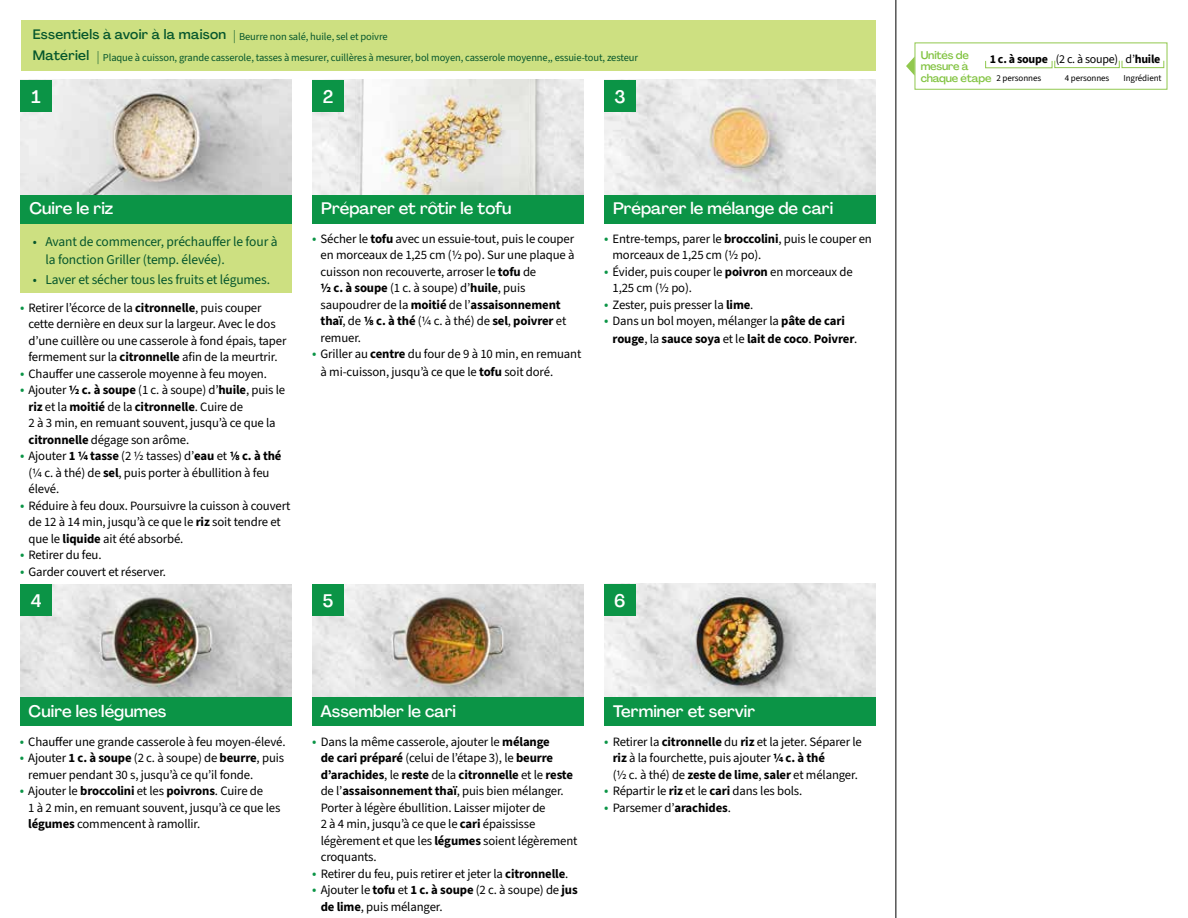
<style>
.page{position:relative;width:1188px;height:918px;background:#fff}
.page>*{position:absolute;margin:0;border:0;box-sizing:border-box;transform-origin:0 0}
.t1{font:500 18px "Agrandir";color:#fff}
.t2{font:500 16.5px "Agrandir";color:#fff}
.t3{font:13.5px/18px "Source Sans 3";letter-spacing:-.01em;color:#05562c}
.t4{font:500 13.5px "Agrandir";letter-spacing:.02em;color:#05562c}
.t5{font:12.75px/16.5px "Source Sans 3";letter-spacing:-.01em;color:#000}
.t6{font:700 12.75px/18px "Source Sans 3";letter-spacing:-.01em;color:#000}
.t7{font:700 12px "Source Sans 3";letter-spacing:-.02em;color:#000}
.t8{font:500 11.1px/11.7px "Agrandir";letter-spacing:-.015em;color:#82c341}
.t9{font:10.5px "Source Sans 3";letter-spacing:-.01em;color:#05562c}
.t10{font:9px "Source Sans 3";letter-spacing:-.01em;color:#000}
.s1{font-family:"Agrandir";font-weight:500;font-size:13.5px}
.s2{font-size:14.25px;color:#0b9446}
.s3{font-weight:700}
.s4{font-weight:400;font-size:14.25px;color:#0b9446}
.s5{font-weight:400}
</style>
<div class="page">
<img style="left:20px;top:584px;width:272px;height:114px">
<img style="left:312px;top:584px;width:272px;height:114px">
<img style="left:604px;top:584px;width:272px;height:114px">
<img style="left:20px;top:80px;width:272px;height:115px">
<img style="left:312px;top:80px;width:272px;height:115px">
<img style="left:604px;top:80px;width:272px;height:115px">
<div style="left:312px;top:195px;width:272px;height:29px;background:#0b9446"></div>
<div style="left:20px;top:195px;width:272px;height:29px;background:#0b9446"></div>
<div style="left:20px;top:698px;width:272px;height:28px;background:#0b9446"></div>
<div style="left:312px;top:698px;width:272px;height:28px;background:#0b9446"></div>
<div style="left:604px;top:698px;width:272px;height:28px;background:#0b9446"></div>
<div style="left:604px;top:195px;width:272px;height:29px;background:#0b9446"></div>
<div style="left:21px;top:20px;width:855px;height:51px;background:#cde081"></div>
<div style="left:20px;top:224px;width:272px;height:68px;background:#cde081"></div>
<hr style="left:896px;top:0;width:1px;height:918px;background:#000">
<div style="left:20px;top:584px;width:32px;height:32px;background:#0b9446"></div>
<div style="left:20px;top:80px;width:32px;height:32px;background:#0b9446"></div>
<div style="left:312px;top:584px;width:32px;height:32px;background:#0b9446"></div>
<div style="left:312px;top:80px;width:32px;height:32px;background:#0b9446"></div>
<div style="left:604px;top:584px;width:32px;height:32px;background:#0b9446"></div>
<div style="left:604px;top:80px;width:32px;height:32px;background:#0b9446"></div>
<svg style="left:906px;top:56px;width:9px;height:20px"></svg>
<div style="left:915px;top:43px;width:252px;height:47px;border:1px solid #91c84e"></div>
<div style="left:985px;top:61px;width:67px;height:7px;border:1px solid #91c84e"></div>
<div style="left:1054px;top:60px;width:66px;height:8px;border:1px solid #91c84e"></div>
<div style="left:1122px;top:60px;width:42px;height:8px;border:1px solid #91c84e"></div>
<p class="t4" style="left:33px;top:26px;width:195px">Essentiels à avoir à la maison</p>
<p class="t9" style="left:233px;top:30px;width:156px"><span class="s1">|</span> Beurre non salé, huile, sel et poivre</p>
<p class="t4" style="left:33px;top:47px;width:58px">Matériel</p>
<p class="t9" style="left:97px;top:51px;width:542px"><span class="s1">|</span> Plaque à cuisson, grande casserole, tasses à mesurer, cuillères à mesurer, bol moyen, casserole moyenne,, essuie-tout, zesteur</p>
<h1 class="t1" style="left:32px;top:86px;width:11px">1</h1>
<h1 class="t1" style="left:323px;top:86px;width:12px">2</h1>
<h1 class="t1" style="left:614px;top:85px;width:13px">3</h1>
<p class="t2" style="left:29px;top:198px;width:85px">Cuire le riz</p>
<p class="t2" style="left:321px;top:198px;width:192px">Préparer et rôtir le tofu</p>
<p class="t2" style="left:613px;top:198px;width:222px">Préparer le mélange de cari</p>
<p class="t3" style="left:45px;top:232px;width:234px;text-indent:-13px">• Avant de commencer, préchauffer le four à la fonction Griller (temp. élevée).</p>
<p class="t3" style="left:33px;top:271px;width:239px">• Laver et sécher tous les fruits et légumes.</p>
<p class="t5" style="left:29px;top:299px;width:259px;text-indent:-9px"><span class="s2">•</span> Retirer l’écorce de la <span class="s3">citronnelle</span>, puis couper cette dernière en deux sur la largeur. Avec le dos d’une cuillère ou une casserole à fond épais, taper fermement sur la <span class="s3">citronnelle</span> afin de la meurtrir.</p>
<p class="t5" style="left:20px;top:365px;width:248px"><span class="s2">•</span> Chauffer une casserole moyenne à feu moyen.</p>
<p class="t5" style="left:29px;top:382px;width:258px;text-indent:-9px"><span class="s2">•</span> Ajouter <span class="s3">½ c. à soupe</span> (1 c. à soupe) d’<span class="s3">huile</span>, puis le <span class="s3">riz</span> et la <span class="s3">moitié</span> de la <span class="s3">citronnelle</span>. Cuire de<br>2 à 3 min, en remuant souvent, jusqu’à ce que la <span class="s3">citronnelle</span> dégage son arôme.</p>
<p class="t5" style="left:29px;top:448px;width:255px;text-indent:-9px"><span class="s2">•</span> Ajouter <span class="s3">1 ¼ tasse</span> (2 ½ tasses) d’<span class="s3">eau</span> et <span class="s3">1/8 c. à thé </span>(¼ c. à thé) de <span class="s3">sel</span>, puis porter à ébullition à feu élevé.</p>
<p class="t5" style="left:29px;top:497px;width:263px;text-indent:-9px"><span class="s2">•</span> Réduire à feu doux. Poursuivre la cuisson à couvert de 12 à 14 min, jusqu’à ce que le <span class="s3">riz</span> soit tendre et que le <span class="s3">liquide</span> ait été absorbé.</p>
<p class="t5" style="left:20px;top:547px;width:83px"><span class="s2">•</span> Retirer du feu.</p>
<p class="t5" style="left:20px;top:563px;width:148px"><span class="s2">•</span> Garder couvert et réserver.</p>
<p class="t5" style="left:321px;top:230px;width:256px;text-indent:-9px"><span class="s2">•</span> Sécher le <span class="s3">tofu</span> avec un essuie-tout, puis le couper en morceaux de 1,25 cm (½ po). Sur une plaque à cuisson non recouverte, arroser le <span class="s3">tofu</span> de<br><span class="s3">½ c. à soupe</span> (1 c. à soupe) d’<span class="s3">huile</span>, puis saupoudrer de la <span class="s3">moitié</span> de l’<span class="s3">assaisonnement thaï</span>, de <span class="s3">1/8 c. à thé</span> (¼ c. à thé) de <span class="s3">sel</span>, <span class="s3">poivrer</span> et remuer.</p>
<p class="t5" style="left:321px;top:345px;width:262px;line-height:18px;text-indent:-9px"><span class="s2">•</span> Griller au <span class="s3">centre</span> du four de 9 à 10 min, en remuant à mi-cuisson, jusqu’à ce que le <span class="s3">tofu</span> soit doré.</p>
<p class="t5" style="left:613px;top:230px;width:261px;text-indent:-9px"><span class="s2">•</span> Entre-temps, parer le <span class="s3">broccolini</span>, puis le couper en morceaux de 1,25 cm (½ po).</p>
<p class="t5" style="left:613px;top:263px;width:242px;text-indent:-9px"><span class="s2">•</span> Évider, puis couper le <span class="s3">poivron</span> en morceaux de<br>1,25 cm (½ po).</p>
<p class="t5" style="left:604px;top:296px;width:151px"><span class="s2">•</span> Zester, puis presser la <span class="s3">lime</span>.</p>
<p class="t6" style="left:613px;top:312px;width:246px;text-indent:-9px"><span class="s4">•</span> <span class="s5">Dans un bol moyen, mélanger la</span> pâte de cari rouge<span class="s5">, la</span> sauce soya <span class="s5">et le</span> lait de coco<span class="s5">.</span> Poivrer<span class="s5">.</span></p>
<h1 class="t1" style="left:31px;top:590px;width:12px">4</h1>
<h1 class="t1" style="left:323px;top:590px;width:12px">5</h1>
<h1 class="t1" style="left:614px;top:590px;width:13px">6</h1>
<p class="t2" style="left:29px;top:701px;width:139px">Cuire les légumes</p>
<p class="t2" style="left:321px;top:701px;width:137px">Assembler le cari</p>
<p class="t2" style="left:613px;top:701px;width:144px">Terminer et servir</p>
<p class="t5" style="left:20px;top:733px;width:267px"><span class="s2">•</span> Chauffer une grande casserole à feu moyen-élevé.</p>
<p class="t5" style="left:28px;top:750px;width:257px;text-indent:-9px"><span class="s2">•</span> Ajouter <span class="s3">1 c. à soupe</span> (2 c. à soupe) de <span class="s3">beurre</span>, puis remuer pendant 30 s, jusqu’à ce qu’il fonde.</p>
<p class="t5" style="left:28px;top:783px;width:254px;text-indent:-9px"><span class="s2">•</span> Ajouter le <span class="s3">broccolini</span> et les <span class="s3">poivrons</span>. Cuire de<br>1 à 2 min, en remuant souvent, jusqu’à ce que les <span class="s3">légumes</span> commencent à ramollir.</p>
<p class="t5" style="left:321px;top:733px;width:258px;text-indent:-9px"><span class="s2">•</span> Dans la même casserole, ajouter le <span class="s3">mélange<br>de cari préparé</span> (celui de l’étape 3), le <span class="s3">beurre d’arachides</span>, le <span class="s3">reste</span> de la <span class="s3">citronnelle</span> et le <span class="s3">reste </span>de l’<span class="s3">assaisonnement thaï</span>, puis bien mélanger.<br>Porter à légère ébullition. Laisser mijoter de<br>2 à 4 min, jusqu’à ce que le <span class="s3">cari</span> épaississe légèrement et que les <span class="s3">légumes</span> soient légèrement croquants.</p>
<p class="t5" style="left:312px;top:865px;width:258px"><span class="s2">•</span> Retirer du feu, puis retirer et jeter la <span class="s3">citronnelle</span>.</p>
<p class="t5" style="left:321px;top:882px;width:259px;text-indent:-9px"><span class="s2">•</span> Ajouter le <span class="s3">tofu</span> et <span class="s3">1 c. à soupe</span> (2 c. à soupe) de <span class="s3">jus de lime</span>, puis mélanger.</p>
<p class="t5" style="left:613px;top:733px;width:251px;text-indent:-9px"><span class="s2">•</span> Retirer la <span class="s3">citronnelle</span> du <span class="s3">riz</span> et la jeter. Séparer le <span class="s3">riz</span> à la fourchette, puis ajouter <span class="s3">¼ c. à thé<br></span>(½ c. à thé) de <span class="s3">zeste de lime</span>, <span class="s3">saler</span> et mélanger.</p>
<p class="t5" style="left:604px;top:783px;width:200px"><span class="s2">•</span> Répartir le <span class="s3">riz</span> et le <span class="s3">cari</span> dans les bols.</p>
<p class="t5" style="left:604px;top:799px;width:128px"><span class="s2">•</span> Parsemer d’<span class="s3">arachides</span>.</p>
<p class="t8" style="left:921px;top:49px;width:72px">Unités de mesure à chaque étape</p>
<p class="t7" style="left:990px;top:51px;width:172px">1 c. à soupe <span class="s5">(2 c. à soupe) d’</span>huile</p>
<p class="t10" style="left:997px;top:72px;width:46px">2 personnes</p>
<p class="t10" style="left:1065px;top:72px;width:46px">4 personnes</p>
<p class="t10" style="left:1123px;top:72px;width:40px">Ingrédient</p>
</div>
